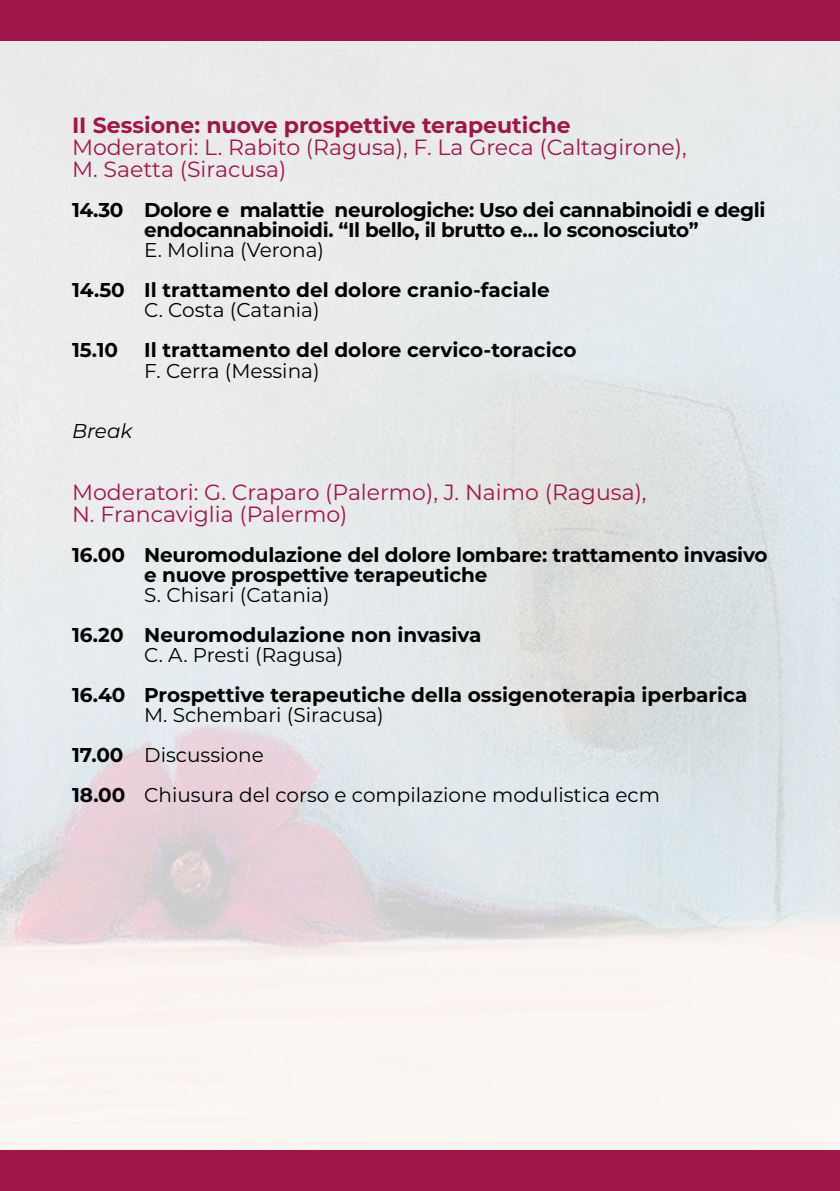
<style>
.page{position:relative;width:840px;height:1191px;background:#fff}
.page>*{position:absolute;margin:0;border:0;box-sizing:border-box;transform-origin:0 0}
.t1{font:22px/22px "Montserrat";color:#a1154b}
.t2{font:700 22px "Montserrat";color:#a1154b}
.t3{font:700 20px/20px "Montserrat";letter-spacing:-.01em;color:#000;text-align:center}
.t4{font:20px/40px "Montserrat";color:#000}
.t5{font:italic 20px "Montserrat";color:#000}
.s1{font-weight:700}
</style>
<div class="page">
<div style="left:0;top:0;width:839px;height:41px;background:#a1154b"></div>
<div style="left:0;top:1150px;width:839px;height:41px;background:#a1154b"></div>
<p class="t2" style="left:72px;top:110px;width:500px">II Sessione: nuove prospettive terapeutiche</p>
<p class="t1" style="left:72px;top:136px;width:616px">Moderatori: L. Rabito (Ragusa), F. La Greca (Caltagirone),<br>M. Saetta (Siracusa)</p>
<p class="t3" style="left:72px;top:199px;width:694px">14.30 Dolore e malattie neurologiche: Uso dei cannabinoidi e degli endocannabinoidi. “Il bello, il brutto e… lo sconosciuto”</p>
<p class="t4" style="left:144px;top:230px;width:181px">E. Molina (Verona)</p>
<p class="t3" style="left:72px;top:279px;width:479px">14.50 Il trattamento del dolore cranio-faciale</p>
<p class="t4" style="left:144px;top:290px;width:177px">C. Costa (Catania)</p>
<p class="t3" style="left:72px;top:339px;width:48px">15.10</p>
<p class="t3" style="left:144px;top:339px;width:433px">Il trattamento del dolore cervico-toracico</p>
<p class="t4" style="left:144px;top:350px;width:177px">F. Cerra (Messina)</p>
<p class="t5" style="left:72px;top:417px;width:62px">Break</p>
<p class="t1" style="left:72px;top:480px;width:575px">Moderatori: G. Craparo (Palermo), J. Naimo (Ragusa),<br>N. Francaviglia (Palermo)</p>
<p class="t3" style="left:144px;top:543px;width:624px;text-align:left;text-indent:-72px">16.00 Neuromodulazione del dolore lombare: trattamento invasivo e nuove prospettive terapeutiche</p>
<p class="t4" style="left:144px;top:574px;width:187px">S. Chisari (Catania)</p>
<p class="t3" style="left:72px;top:623px;width:411px">16.20 Neuromodulazione non invasiva</p>
<p class="t4" style="left:144px;top:634px;width:201px">C. A. Presti (Ragusa)</p>
<p class="t3" style="left:72px;top:683px;width:676px">16.40 Prospettive terapeutiche della ossigenoterapia iperbarica</p>
<p class="t4" style="left:72px;top:694px;width:589px;text-indent:72px">M. Schembari (Siracusa)<br><span class="s1">17.00</span> Discussione<br><span class="s1">18.00</span> Chiusura del corso e compilazione modulistica ecm</p>
</div>
